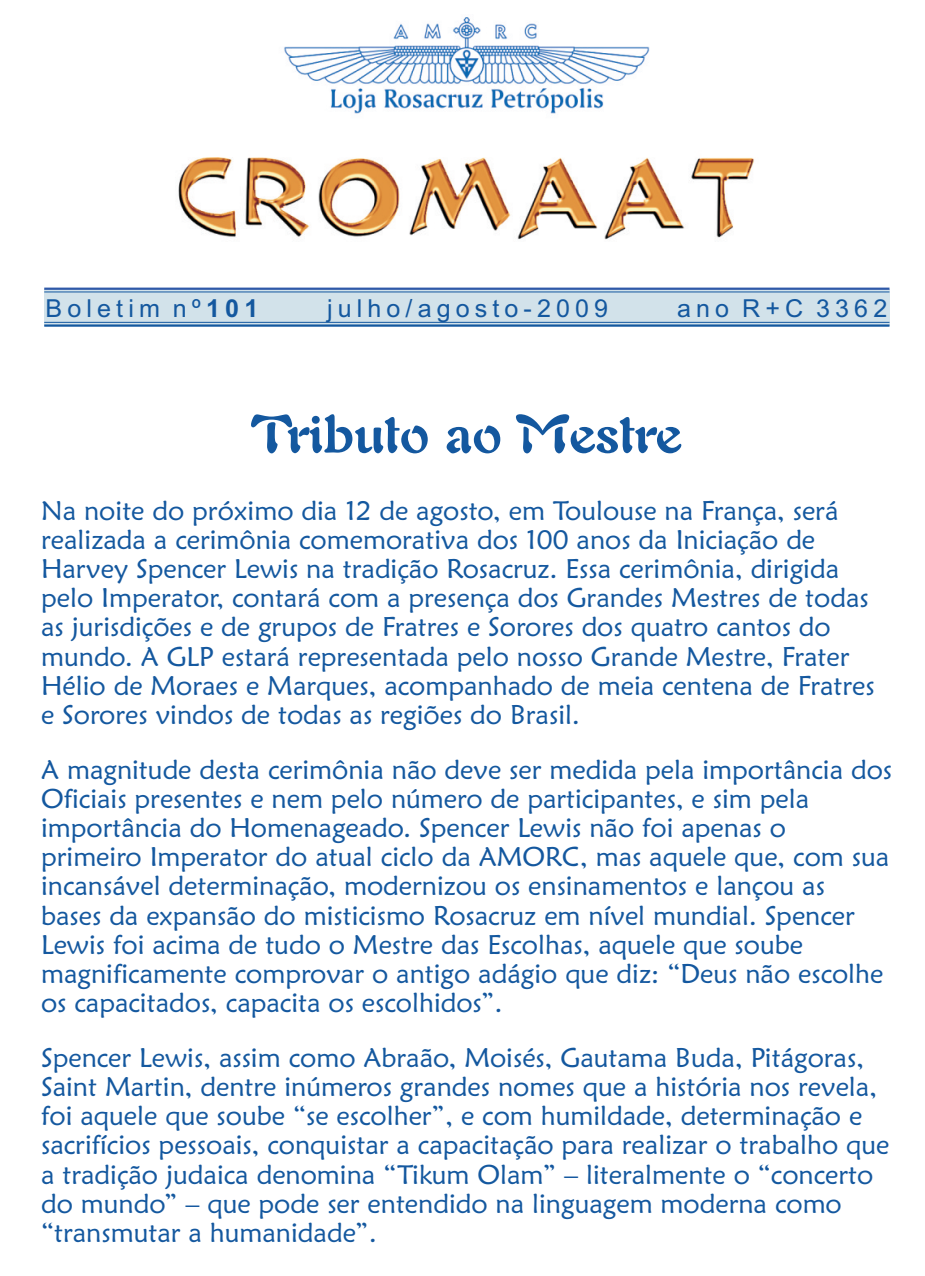
<style>
.page{position:relative;width:925px;height:1276px;background:#fff}
.page>*{position:absolute;margin:0;border:0;box-sizing:border-box;transform-origin:0 0}
.t1{font:italic 700 54px "Freeform 721 BT";color:#14589f}
.t2{font:27px/29px "Maiandra GD";color:#14589f}
.t3{font:24.75px "Arial";letter-spacing:.2em;color:#14589f}
.s1{font-weight:700}
</style>
<div class="page">
<div style="left:44px;top:289px;width:845px;height:36px;background:#d2e2ea"></div>
<hr style="left:44px;top:322px;width:845px;height:1px;background:#14589f">
<hr style="left:44px;top:291px;width:845px;height:1px;background:#14589f">
<hr style="left:44px;top:324px;width:845px;height:3px;background:#14589f">
<hr style="left:44px;top:288px;width:845px;height:2px;background:#2f59a8">
<img style="left:178px;top:17px;width:576px;height:223px">
<p class="t3" style="left:46px;top:299px;width:214px">Boletim nº<span class="s1">101</span></p>
<p class="t3" style="left:327px;top:299px;width:283px">julho/agosto-2009</p>
<p class="t3" style="left:677px;top:299px;width:212px">ano R+C 3362</p>
<h1 class="t1" style="left:252px;top:411px;width:431px">Tributo ao Mestre</h1>
<p class="t2" style="left:41px;top:498px;width:835px">Na noite do próximo dia 12 de agosto, em Toulouse na França, será realizada a cerimônia comemorativa dos 100 anos da Iniciação de Harvey Spencer Lewis na tradição Rosacruz. Essa cerimônia, dirigida pelo Imperator, contará com a presença dos Grandes Mestres de todas as jurisdições e de grupos de Fratres e Sorores dos quatro cantos do mundo. A GLP estará representada pelo nosso Grande Mestre, Frater Hélio de Moraes e Marques, acompanhado de meia centena de Fratres e Sorores vindos de todas as regiões do Brasil.</p>
<p class="t2" style="left:41px;top:757px;width:852px">A magnitude desta cerimônia não deve ser medida pela importância dos Oficiais presentes e nem pelo número de participantes, e sim pela importância do Homenageado. Spencer Lewis não foi apenas o primeiro Imperator do atual ciclo da AMORC, mas aquele que, com sua incansável determinação, modernizou os ensinamentos e lançou as<br>bases da expansão do misticismo Rosacruz em nível mundial. Spencer Lewis foi acima de tudo o Mestre das Escolhas, aquele que soube magnificamente comprovar o antigo adágio que diz: “Deus não escolhe os capacitados, capacita os escolhidos”.</p>
<p class="t2" style="left:41px;top:1045px;width:850px">Spencer Lewis, assim como Abraão, Moisés, Gautama Buda, Pitágoras, Saint Martin, dentre inúmeros grandes nomes que a história nos revela, foi aquele que soube “se escolher”, e com humildade, determinação e sacrifícios pessoais, conquistar a capacitação para realizar o trabalho que a tradição judaica denomina “Tikum Olam” – literalmente o “concerto do mundo” – que pode ser entendido na linguagem moderna como “transmutar a humanidade”.</p>
</div>
